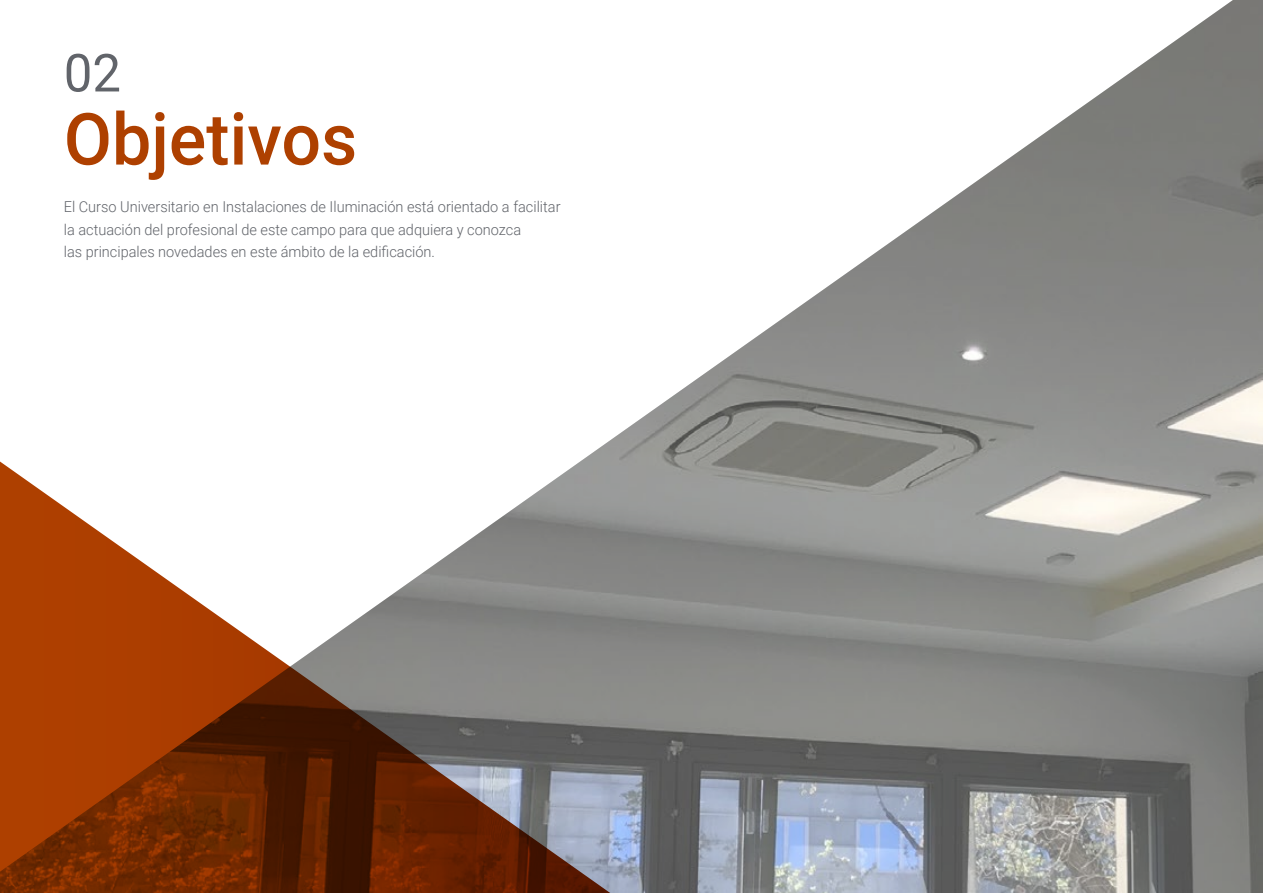
<style>
.page{position:relative;width:1263px;height:893px;background:#fff}
.page>*{position:absolute;margin:0;border:0;box-sizing:border-box;transform-origin:0 0}
.t1{font:500 72px "Roboto";color:#ae4000}
.t2{font:52.5px "Roboto";color:#61646a}
.t3{font:300 15px/22.5px "Roboto";color:#61646a}
</style>
<div class="page">
<img style="left:602px;top:0;width:661px;height:893px">
<svg style="left:0;top:446px;width:640px;height:447px"></svg>
<h2 class="t2" style="left:64px;top:36px;width:59px">02</h2>
<h1 class="t1" style="left:64px;top:89px;width:295px">Objetivos</h1>
<p class="t3" style="left:64px;top:195px;width:498px">El Curso Universitario en Instalaciones de Iluminación está orientado a facilitar la actuación del profesional de este campo para que adquiera y conozca<br>las principales novedades en este ámbito de la edificación.</p>
</div>
